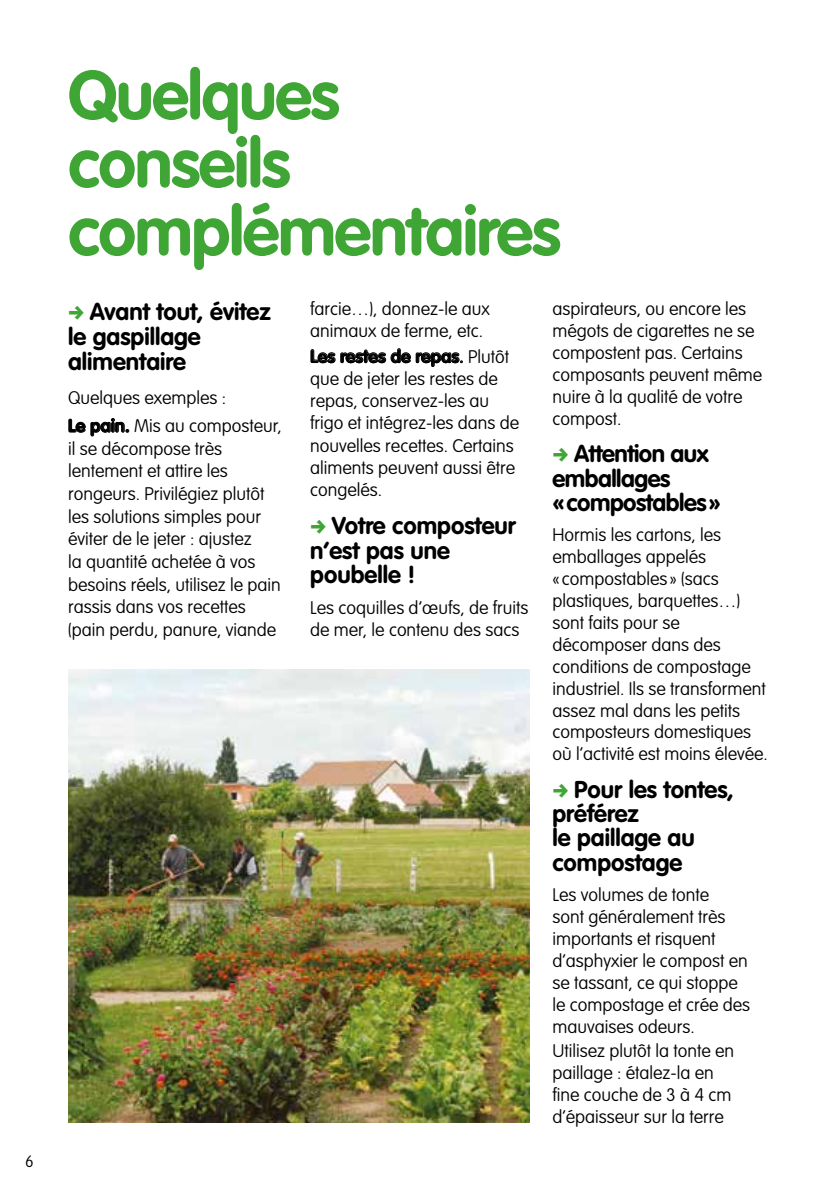
<style>
.page{position:relative;width:840px;height:1191px;background:#fff}
.page>*{position:absolute;margin:0;border:0;box-sizing:border-box;transform-origin:0 0}
.t1{font:700 68px/68px "VAG Rounded";letter-spacing:-.02em;color:#3fa535}
.t2{font:700 24px/24.2px "VAG Rounded";color:#000}
.t3{font:700 24px/24.2px "VAG Rounded";letter-spacing:-.02em;color:#000}
.t4{font:100 18px/21.8px "VAG Rounded";color:#000}
.t5{font:100 16px "VAG Rounded";color:#000}
.s1{font-weight:700}
.s2{font-weight:300}
</style>
<div class="page">
<img style="left:68px;top:669px;width:461px;height:454px">
<svg style="left:68px;top:418px;width:61px;height:18px"></svg>
<svg style="left:310px;top:348px;width:152px;height:19px"></svg>
<p class="t5" style="left:25px;top:1152px;width:10px">6</p>
<h1 class="t1" style="left:68px;top:64px;width:494px">Quelques conseils complémentaires</h1>
<h2 class="t2" style="left:68px;top:299px;width:204px;line-height:25px;text-indent:22px">Avant tout, évitez le gaspillage alimentaire</h2>
<p class="t4" style="left:68px;top:384px;width:215px;line-height:28.4px">Quelques exemples :<br><span class="s1">Le pain.</span> Mis au composteur,</p>
<p class="t4" style="left:68px;top:438px;width:214px;line-height:22.6px">il se décompose très lentement et attire les rongeurs. Privilégiez plutôt les solutions simples pour éviter de le jeter : ajustez<br>la quantité achetée à vos besoins réels, utilisez le pain rassis dans vos recettes (pain perdu, panure, viande</p>
<p class="t4" style="left:310px;top:298px;width:181px">farcie…), donnez-le aux animaux de ferme, etc.</p>
<p class="t4" style="left:310px;top:346px;width:210px"><span class="s1">Les restes de repas</span><span class="s2">.</span> Plutôt que de jeter les restes de repas, conservez-les au frigo et intégrez-les dans de nouvelles recettes. Certains aliments peuvent aussi être congelés.</p>
<h2 class="t2" style="left:310px;top:514px;width:207px;text-indent:22px">Votre composteur n’est pas une poubelle !</h2>
<p class="t4" style="left:310px;top:597px;width:219px">Les coquilles d’œufs, de fruits de mer, le contenu des sacs</p>
<p class="t4" style="left:552px;top:299px;width:211px">aspirateurs, ou encore les mégots de cigarettes ne se compostent pas. Certains composants peuvent même nuire à la qualité de votre compost.</p>
<h2 class="t3" style="left:552px;top:443px;width:170px;text-indent:22px">Attention aux emballages «compostables»</h2>
<p class="t4" style="left:552px;top:525px;width:217px">Hormis les cartons, les emballages appelés<br>« compostables » (sacs plastiques, barquettes…) sont faits pour se décomposer dans des conditions de compostage industriel. Ils se transforment assez mal dans les petits composteurs domestiques où l’activité est moins élevée.</p>
<h2 class="t2" style="left:552px;top:778px;width:183px;text-indent:22px">Pour les tontes, préférez<br>le paillage au compostage</h2>
<p class="t4" style="left:552px;top:884px;width:199px">Les volumes de tonte<br>sont généralement très importants et risquent d’asphyxier le compost en se tassant, ce qui stoppe le compostage et crée des mauvaises odeurs.</p>
<p class="t4" style="left:552px;top:1040px;width:183px">Utilisez plutôt la tonte en paillage : étalez-la en fine couche de 3 à 4 cm d’épaisseur sur la terre</p>
</div>
